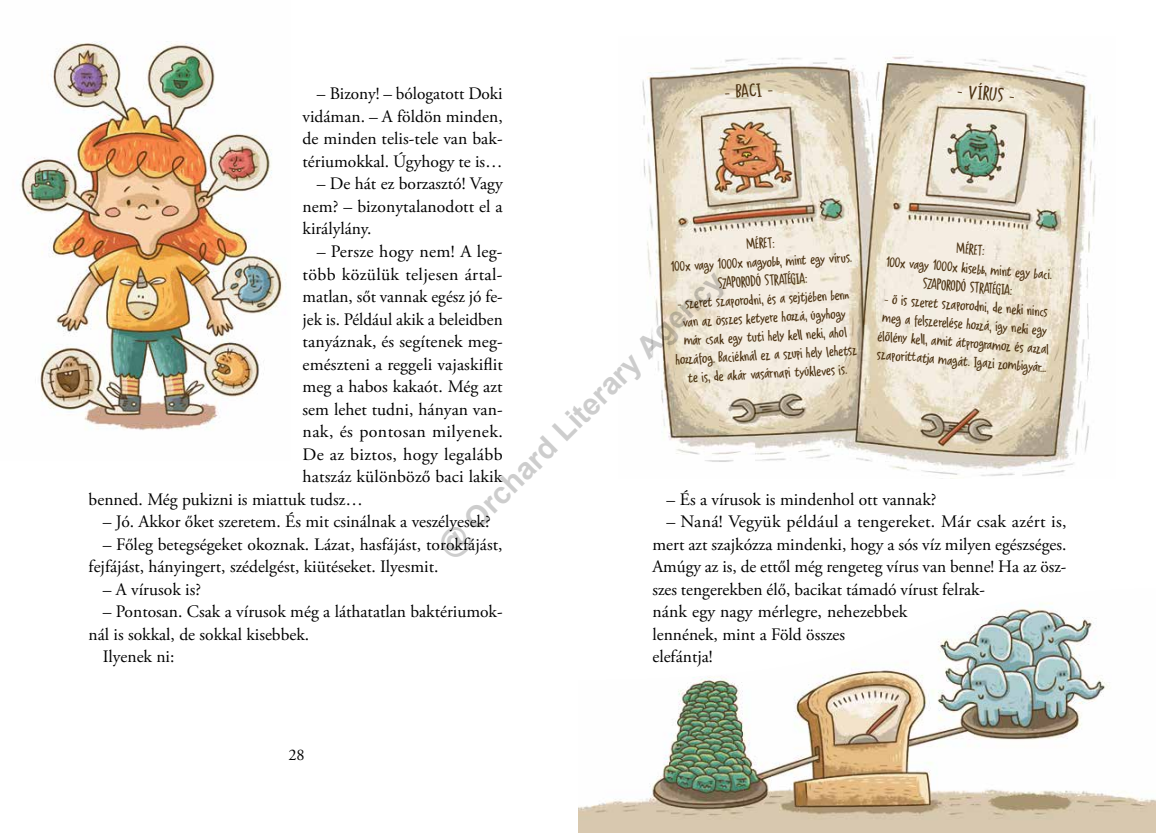
<style>
.page{position:relative;width:1156px;height:833px;background:#fff}
.page>*{position:absolute;margin:0;border:0;box-sizing:border-box;transform-origin:0 0}
.t1{font:700 30px "Arial";color:rgb(0 0 0/.2)}
.t2{font:20px "Delivery Note";color:#4e3515}
.t3{font:17.5px/22.5px "Adobe Garamond Pro";color:#000;text-align:justify}
.t4{font:17.5px "Adobe Garamond Pro";letter-spacing:.02em;color:#000}
.t5{font:17.5px "Adobe Garamond Pro";letter-spacing:.025em;color:#000}
.t6{font:16.25px "Adobe Garamond Pro";color:#000}
.t7{font:15.5px/18.6px "Delivery Note";color:#4e3515;text-align:center}
</style>
<div class="page">
<img style="left:642px;top:56px;width:454px;height:423px">
<img style="left:578px;top:603px;width:577px;height:230px">
<img style="left:20px;top:41px;width:266px;height:390px">
<p class="t2" style="left:723px;top:81px;width:50px;rotate:-4deg">- BACI -</p>
<p class="t2" style="left:958px;top:79px;width:59px;rotate:6deg">- VÍRUS -</p>
<p class="t3" style="left:302px;top:83px;width:202px;text-indent:14px">– Bizony! – bólogatott Doki vidáman. – A földön minden, de minden telis-tele van bak&shy;tériumokkal. Úgyhogy te is…</p>
<p class="t3" style="left:302px;top:173px;width:202px;text-indent:14px">– De hát ez borzasztó! Vagy nem? – bizonytalanodott el a királylány.</p>
<p class="t3" style="left:317px;top:241px;width:187px">– Persze hogy nem! A leg-</p>
<p class="t4" style="left:302px;top:263px;width:201px">több közülük teljesen ártal-</p>
<p class="t3" style="left:302px;top:286px;width:202px">matlan, sőt vannak egész jó fe-</p>
<p class="t3" style="left:302px;top:308px;width:202px">jek is. Például akik a beleidben</p>
<p class="t3" style="left:302px;top:331px;width:201px">tanyáznak, és segítenek meg-</p>
<p class="t3" style="left:302px;top:353px;width:202px">emészteni a reggeli vajaskiflit</p>
<p class="t3" style="left:302px;top:376px;width:201px">meg a habos kakaót. Még azt</p>
<p class="t3" style="left:302px;top:398px;width:201px">sem lehet tudni, hányan van-</p>
<p class="t5" style="left:302px;top:421px;width:202px">nak, és pontosan milyenek.</p>
<p class="t4" style="left:302px;top:443px;width:201px">De az biztos, hogy legalább</p>
<p class="t3" style="left:302px;top:466px;width:201px">hatszáz különböző baci lakik</p>
<p class="t3" style="left:89px;top:488px;width:276px">benned. Még pukizni is miattuk tudsz…</p>
<p class="t3" style="left:103px;top:511px;width:389px">– Jó. Akkor őket szeretem. És mit csinálnak a veszélyesek?</p>
<p class="t3" style="left:89px;top:533px;width:415px;text-indent:14px">– Főleg betegségeket okoznak. Lázat, hasfájást, torokfájást, fejfájást, hányingert, szédelgést, kiütéseket. Ilyesmit.</p>
<p class="t3" style="left:103px;top:578px;width:100px">– A vírusok is?</p>
<p class="t3" style="left:103px;top:601px;width:401px">– Pontosan. Csak a vírusok még a láthatatlan baktériumok-</p>
<p class="t3" style="left:89px;top:623px;width:222px">nál is sokkal, de sokkal kisebbek.</p>
<p class="t3" style="left:103px;top:646px;width:73px">Ilyenek ni:</p>
<p class="t7" style="left:669px;top:239px;width:183px;rotate:-3deg">MÉRET:<br>100x vagy 1000x nagyobb , mint egy vírus.<br>SZAPORODÓ STRATÉGIA:</p>
<p class="t7" style="left:672px;top:294px;width:183px;rotate:-3deg">- szeret szaporodni, és a sejtjében benn van az öss zes ketyere hozz á, úgyhogy már csak egy tuti hely kell neki, ahol<br>hozz áfog. Baciéknál ez a szupi hely lehetsz te is, de akár vasárnapi tyúkleves is.</p>
<p class="t7" style="left:888px;top:233px;width:168px;rotate:5deg">MÉRET:<br>100x vagy 1000x kisebb , mint egy baci.<br>SZAPORODÓ STRATÉGIA:</p>
<p class="t7" style="left:881px;top:288px;width:173px;text-align:left;rotate:5deg">- ő is szeret szaporodni, de neki nincs meg a felszerelése hozz á, így neki egy élőlény kell , amit átprogramoz és azz al szaporítt atja magát. Igazi zombigyár...</p>
<h1 class="t1" style="left:429px;top:537px;width:391px;rotate:-45deg">@ Orchard Literary Agency</h1>
<p class="t3" style="left:666px;top:488px;width:271px">– És a vírusok is mindenhol ott vannak?</p>
<p class="t3" style="left:652px;top:511px;width:415px;text-align:left;text-indent:14px">– Naná! Vegyük például a tengereket. Már csak azért is, mert azt szajkózza mindenki, hogy a sós víz milyen egészséges.<br>Amúgy az is, de ettől még rengeteg vírus van benne! Ha az ös - szes tengerekben élő, bacikat támadó vírust felrak-<br>nánk egy nagy mérlegre, nehezebbek<br>lennének, mint a Föld összes<br>elefántja!</p>
<p class="t6" style="left:288px;top:745px;width:18px">28</p>
</div>
